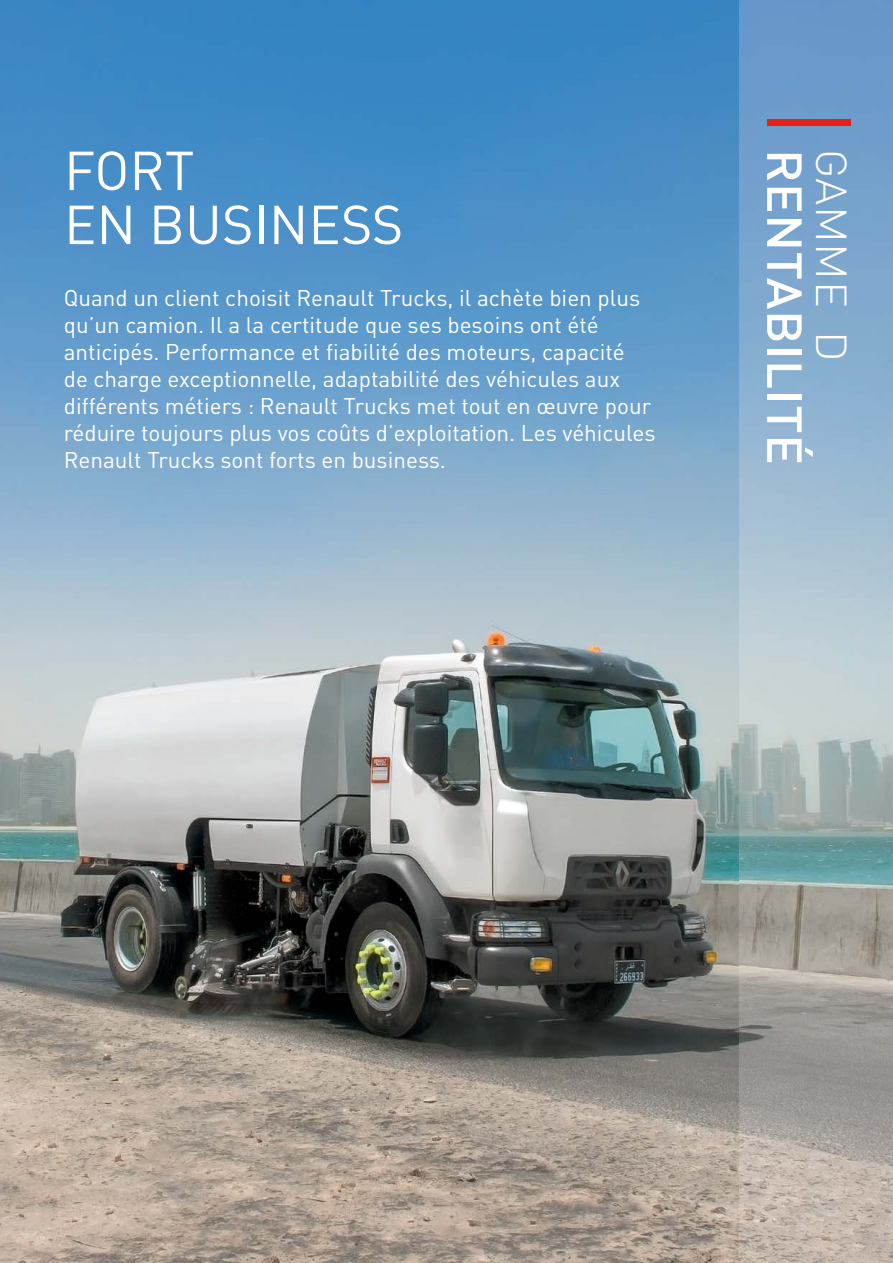
<style>
.page{position:relative;width:893px;height:1263px;background:#fff}
.page>*{position:absolute;margin:0;border:0;box-sizing:border-box;transform-origin:0 0}
.t1{font:54px/54px "DIN Pro";color:#fff}
.t2{font:500 48.45px "DIN Pro";letter-spacing:.01em;color:#fff;scale:1.05 1}
.t3{font:300 42.75px "DIN Pro";letter-spacing:.01em;color:#fff;scale:1.05 1}
.t4{font:22.5px/27px "DIN Pro";color:#fff}
</style>
<div class="page">
<img style="left:0;top:0;width:893px;height:1263px">
<div style="left:767px;top:119px;width:83px;height:6px;background:#e2231a"></div>
<h1 class="t1" style="left:64px;top:141px;width:341px">fort<br>en business</h1>
<p class="t4" style="left:64px;top:284px;width:593px">quand un client choisit renault trucks, il achète bien plus qu’un camion. il a la certitude que ses besoins ont été anticipés. performance et fiabilité des moteurs, capacité<br>de charge exceptionnelle, adaptabilité des véhicules aux différents métiers : renault trucks met tout en œuvre pour réduire toujours plus vos coûts d’exploitation. les véhicules renault trucks sont forts en business.</p>
<h2 class="t2" style="left:817px;top:149px;width:302px;rotate:90deg">rEntaBilitÉ</h2>
<h3 class="t3" style="left:860px;top:149px;width:203px;rotate:90deg">GaMMe D</h3>
</div>
